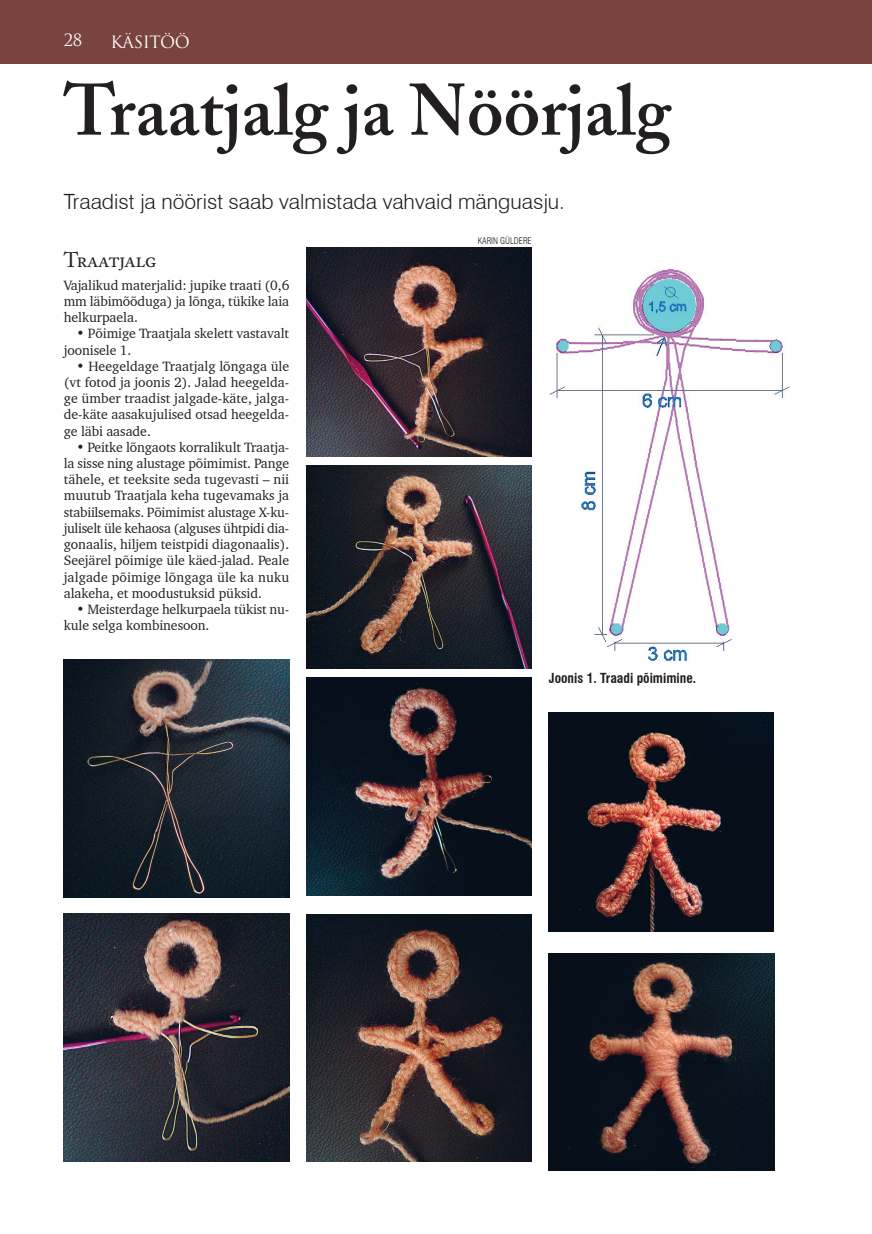
<style>
.page{position:relative;width:872px;height:1234px;background:#fff}
.page>*{position:absolute;margin:0;border:0;box-sizing:border-box;transform-origin:0 0}
.t1{font:600 72px "Adobe Caslon";color:#231f20}
.t2{font:300 21px "Swiss 721 BT";color:#231f20}
.t3{font:21px "Adobe Caslon Regular SC";letter-spacing:-.02em;color:#231f20}
.t4{font:16.5px "Trajan Pro";letter-spacing:-.025em;color:#fff}
.t5{font:13.8px/16.2px "Charter BT";letter-spacing:-.005em;color:#231f20;text-align:justify}
.t6{font:700 condensed 13.5px "Swiss 721 BT";color:#231f20}
.t7{font:300 condensed 9px "Swiss 721 BT";color:#231f20}
</style>
<div class="page">
<div style="left:0;top:0;width:872px;height:64px;background:#794440"></div>
<img style="left:64px;top:659px;width:225px;height:238px">
<img style="left:64px;top:913px;width:225px;height:248px">
<img style="left:306px;top:247px;width:225px;height:209px">
<img style="left:306px;top:466px;width:225px;height:202px">
<img style="left:306px;top:677px;width:225px;height:218px">
<img style="left:306px;top:914px;width:225px;height:247px">
<img style="left:549px;top:712px;width:224px;height:219px">
<img style="left:549px;top:953px;width:225px;height:216px">
<img style="left:549px;top:269px;width:241px;height:392px">
<p class="t4" style="left:64px;top:29px;width:20px">28</p>
<p class="t4" style="left:111px;top:31px;width:81px">KÄSITÖÖ</p>
<h1 class="t1" style="left:64px;top:67px;width:608px">Traatjalg ja Nöörjalg</h1>
<h2 class="t2" style="left:64px;top:189px;width:502px">Traadist ja nöörist saab valmistada vahvaid mänguasju.</h2>
<h2 class="t3" style="left:64px;top:247px;width:94px">Traatjalg</h2>
<p class="t5" style="left:64px;top:276px;width:227px">Vajalikud materjalid: jupike traati (0,6 mm läbimõõduga) ja lõnga, tükike laia helkurpaela.</p>
<p class="t5" style="left:64px;top:325px;width:227px;text-indent:13px">• Põimige Traatjala skelett vastavalt joonisele 1.</p>
<p class="t5" style="left:64px;top:357px;width:227px;text-indent:13px">• Heegeldage Traatjalg lõngaga üle (vt fotod ja joonis 2). Jalad heegelda&shy;ge ümber traadist jalgade-käte, jalga&shy;de-käte aasakujulised otsad heegelda&shy;ge läbi aasade.</p>
<p class="t5" style="left:64px;top:438px;width:227px;text-indent:13px">• Peitke lõngaots korralikult Traatja&shy;la sisse ning alustage põimimist. Pange tähele, et teeksite seda tugevasti – nii muutub Traatjala keha tugevamaks ja stabiilsemaks. Põimimist alustage X-ku&shy;juliselt üle kehaosa (alguses ühtpidi dia&shy;gonaalis, hiljem teistpidi diagonaalis).<br>Seejärel põimige üle käed-jalad. Peale jalgade põimige lõngaga üle ka nuku alakeha, et moodustuksid püksid.</p>
<p class="t5" style="left:64px;top:600px;width:227px;text-indent:13px">• Meisterdage helkurpaela tükist nu&shy;kule selga kombinesoon.</p>
<p class="t7" style="left:478px;top:235px;width:55px">KARIN GÜLDERE</p>
<p class="t6" style="left:549px;top:669px;width:149px">Joonis 1. Traadi põimimine.</p>
</div>
